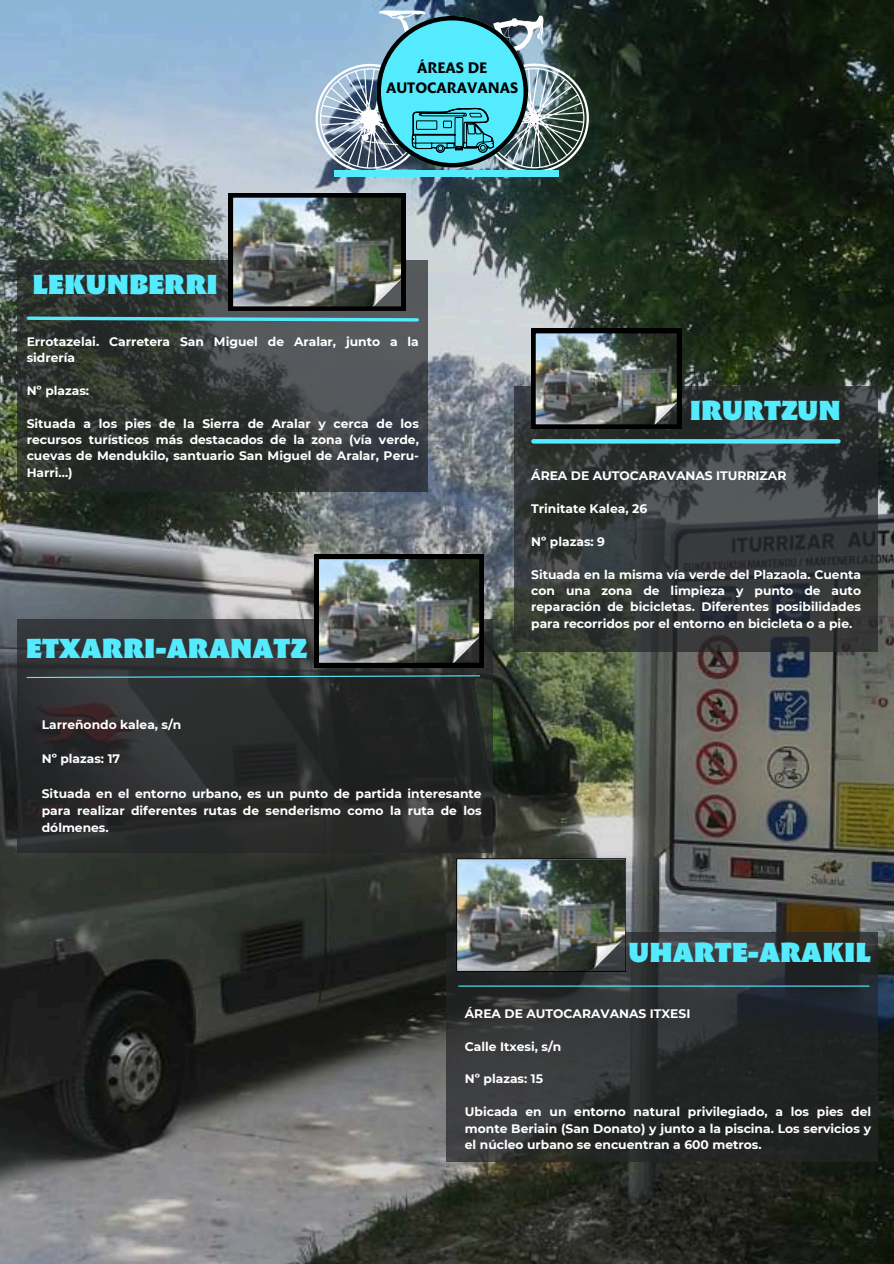
<style>
.page{position:relative;width:894px;height:1264px;background:#fff}
.page>*{position:absolute;margin:0;border:0;box-sizing:border-box;transform-origin:0 0}
.t1{font:26.55px "Malik Heavy Display";color:#55ebff}
.t2{font:700 14.55px/20.4px "Malik";color:#000;text-align:center}
.t3{font:700 12.3px/16.4px "Montserrat";color:#fff;text-align:justify}
</style>
<div class="page">
<img style="left:0;top:0;width:893px;height:1263px">
<img style="left:315px;top:10px;width:273px;height:163px">
<svg style="left:514px;top:386px;width:364px;height:265px"></svg>
<img style="left:531px;top:329px;width:150px;height:100px">
<svg style="left:533px;top:439px;width:305px;height:4px"></svg>
<svg style="left:17px;top:260px;width:410px;height:232px"></svg>
<svg style="left:446px;top:932px;width:431px;height:229px"></svg>
<svg style="left:17px;top:619px;width:476px;height:234px;fill:#2a2b2b"></svg>
<div style="left:335px;top:170px;width:57px;height:6px;background:#55ebff"></div>
<div style="left:504px;top:170px;width:54px;height:6px;background:#55ebff"></div>
<div style="left:392px;top:170px;width:57px;height:6px;background:#55ebff"></div>
<div style="left:449px;top:170px;width:54px;height:6px;background:#55ebff"></div>
<img style="left:314px;top:554px;width:169px;height:113px">
<img style="left:25px;top:193px;width:395px;height:130px">
<img style="left:458px;top:860px;width:165px;height:109px">
<div style="left:456px;top:858px;width:169px;height:113px;border:1px solid #000"></div>
<hr style="left:458px;top:985px;width:411px;height:1px;background:#55ebff">
<svg style="left:26px;top:674px;width:455px;height:4px"></svg>
<h1 class="t2" style="left:386px;top:59px;width:134px">ÁREAS DE<br>AUTOCARAVANAS</h1>
<p class="t1" style="left:32px;top:274px;width:187px">LEKUNBERRI</p>
<p class="t3" style="left:27px;top:333px;width:393px">Errotazelai. Carretera San Miguel de Aralar, junto a la sidrería</p>
<p class="t3" style="left:27px;top:382px;width:64px">Nº plazas:</p>
<p class="t3" style="left:27px;top:415px;width:393px">Situada a los pies de la Sierra de Aralar y cerca de los recursos turísticos más destacados de la zona (vía verde, cuevas de Mendukilo, santuario San Miguel de Aralar, Peru-Harri...)</p>
<p class="t1" style="left:26px;top:637px;width:282px">ETXARRI-ARANATZ</p>
<h3 class="t3" style="left:42px;top:716px;width:141px">Larreñondo kalea, s/n</h3>
<p class="t3" style="left:42px;top:751px;width:80px">Nº plazas: 17</p>
<p class="t3" style="left:42px;top:784px;width:441px;line-height:17.2px">Situada en el entorno urbano, es un punto de partida interesante para realizar diferentes rutas de senderismo como la ruta de los dólmenes.</p>
<p class="t1" style="left:689px;top:399px;width:152px">IRURTZUN</p>
<h2 class="t3" style="left:531px;top:467px;width:256px">ÁREA DE AUTOCARAVANAS ITURRIZAR</h2>
<p class="t3" style="left:531px;top:500px;width:117px">Trinitate Kalea, 26</p>
<p class="t3" style="left:531px;top:533px;width:75px">Nº plazas: 9</p>
<h1 class="t3" style="left:531px;top:566px;width:331px">Situada en la misma vía verde del Plazaola. Cuenta con una zona de limpieza y punto de auto reparación de bicicletas. Diferentes posibilidades para recorridos por el entorno en bicicleta o a pie.</h1>
<p class="t1" style="left:628px;top:941px;width:244px">UHARTE-ARAKIL</p>
<p class="t3" style="left:464px;top:1005px;width:227px">ÁREA DE AUTOCARAVANAS ITXESI</p>
<p class="t3" style="left:464px;top:1037px;width:98px">Calle Itxesi, s/n</p>
<p class="t3" style="left:464px;top:1070px;width:80px">Nº plazas: 15</p>
<h1 class="t3" style="left:464px;top:1103px;width:407px">Ubicada en un entorno natural privilegiado, a los pies del monte Beriain (San Donato) y junto a la piscina. Los servicios y el núcleo urbano se encuentran a 600 metros.</h1>
</div>
